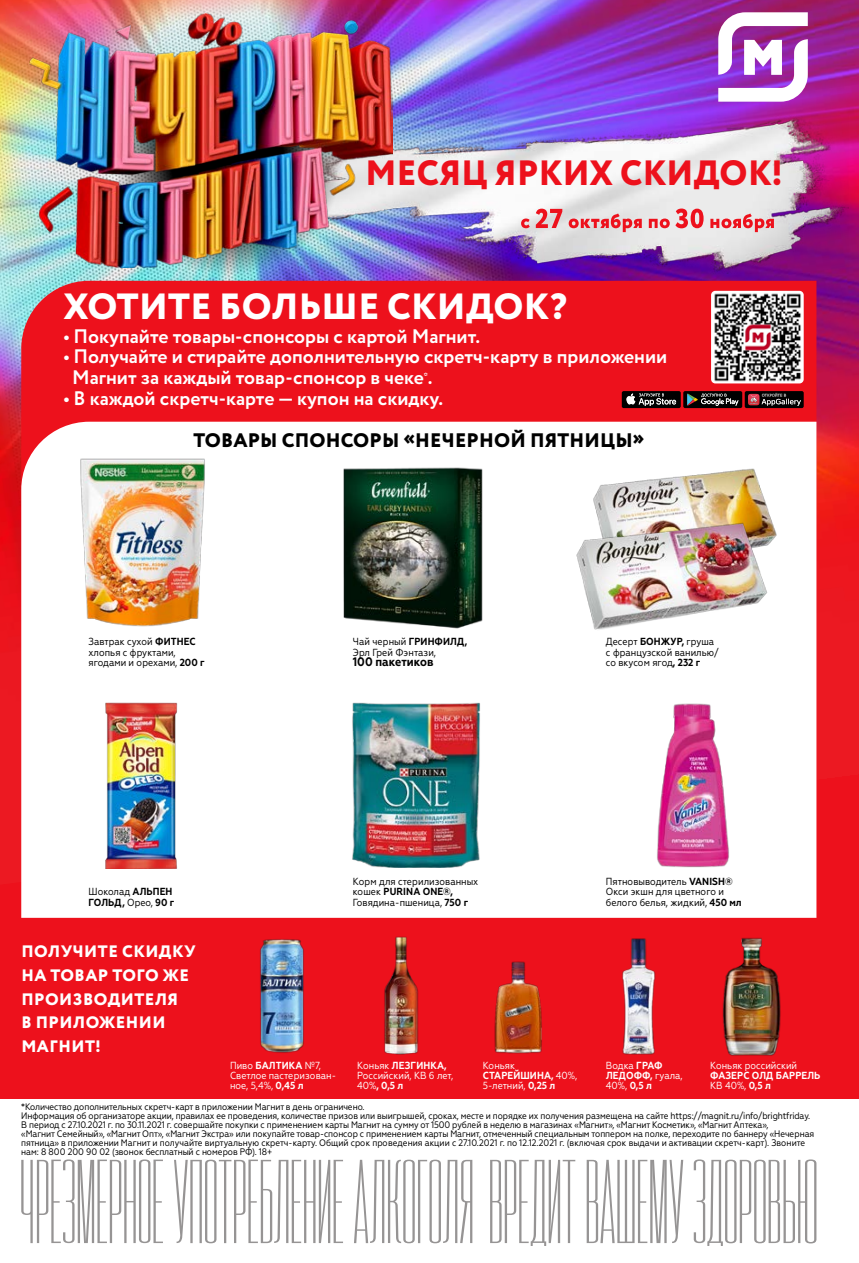
<style>
.page{position:relative;width:859px;height:1263px;background:#ed111c}
.page>*{position:absolute;margin:0;border:0;box-sizing:border-box;transform-origin:0 0}
.t1{font:800 36.45px "Circe";letter-spacing:.01em;color:#fff}
.t2{font:800 35.1px "Circe";letter-spacing:.01em;color:#ed111c}
.t3{font:700 19.65px/20.5px "Circe";color:#fff}
.t4{font:800 19.65px "Circe";letter-spacing:.01em;color:#000}
.t5{font:800 16.65px/23.5px "Circe";letter-spacing:.03em;color:#fff}
.t6{font:700 12.3px "Geometria Narrow";color:#000}
.t7{font:10.2px/10.2px "Geometria Narrow";color:#000}
.t8{font:10.2px/10.2px "Geometria Narrow";color:#fff}
.t9{font:700 10.2px/10.2px "Geometria Narrow";color:#000}
.t10{font:700 10.2px/10.2px "Geometria Narrow";letter-spacing:.01em;color:#fff}
.t11{font:9.45px/9px "Geometria Narrow";letter-spacing:-.01em;color:#000}
.t12{font:700 7.65px "Circe";color:#fff}
.s1{font-weight:700}
.s2{font-weight:400}
</style>
<div class="page">
<img style="left:0;top:0;width:859px;height:885px">
<div style="left:0;top:1099px;width:859px;height:164px;background:#fff"></div>
<svg style="left:21px;top:1159px;width:795px;height:87px"></svg>
<svg style="left:718px;top:12px;width:90px;height:90px"></svg>
<img style="left:288px;top:116px;width:560px;height:158px">
<svg style="left:521px;top:209px;width:253px;height:23px"></svg>
<svg style="left:98px;top:32px;width:258px;height:257px"></svg>
<img style="left:30px;top:13px;width:362px;height:254px">
<svg style="left:21px;top:281px;width:795px;height:141px"></svg>
<div style="left:21px;top:422px;width:795px;height:496px;background:#fff"></div>
<img style="left:711px;top:291px;width:93px;height:92px">
<div style="left:683px;top:391px;width:59px;height:17px;background:#000;border-radius:2px"></div>
<svg style="left:687px;top:394px;width:51px;height:12px"></svg>
<div style="left:745px;top:391px;width:59px;height:17px;background:#000;border-radius:2px"></div>
<svg style="left:748px;top:393px;width:53px;height:13px"></svg>
<div style="left:622px;top:391px;width:59px;height:17px;background:#000;border-radius:2px"></div>
<svg style="left:626px;top:393px;width:50px;height:13px"></svg>
<img style="left:589px;top:452px;width:189px;height:161px">
<img style="left:573px;top:476px;width:197px;height:160px">
<img style="left:57px;top:456px;width:171px;height:171px">
<img style="left:334px;top:702px;width:165px;height:165px">
<img style="left:325px;top:456px;width:178px;height:178px">
<img style="left:622px;top:938px;width:34px;height:117px">
<img style="left:722px;top:937px;width:59px;height:119px">
<img style="left:610px;top:702px;width:166px;height:166px">
<img style="left:260px;top:936px;width:159px;height:118px">
<img style="left:58px;top:702px;width:166px;height:166px">
<img style="left:494px;top:961px;width:48px;height:93px">
<h2 class="t2" style="left:365px;top:149px;width:418px">МЕСЯЦ ЯРКИХ СКИДОК!</h2>
<h1 class="t1" style="left:64px;top:282px;width:504px">ХОТИТЕ БОЛЬШЕ СКИДОК?</h1>
<h3 class="t3" style="left:64px;top:327px;width:418px">• Покупайте товары-спонсоры с картой Магнит.</h3>
<h3 class="t3" style="left:72px;top:347px;width:597px;text-indent:-8px">• Получайте и стирайте дополнительную скретч-карту в приложении<br>Магнит за каждый товар-спонсор в чеке .</h3>
<p class="t12" style="left:424px;top:370px;width:6px">*</p>
<h3 class="t3" style="left:64px;top:389px;width:381px">• В каждой скретч-карте — купон на скидку.</h3>
<h3 class="t4" style="left:193px;top:426px;width:452px">ТОВАРЫ СПОНСОРЫ «НЕЧЕРНОЙ ПЯТНИЦЫ»</h3>
<p class="t7" style="left:353px;top:637px;width:116px">Чай черный <span class="s1">ГРИНФИЛД,<br></span>Эрл Грей Фэнтази,</p>
<h3 class="t6" style="left:353px;top:654px;width:82px">100 пакетиков</h3>
<p class="t7" style="left:89px;top:637px;width:118px">Завтрак сухой <span class="s1">ФИТНЕС </span>хлопья с фруктами, ягодами и орехами, <span class="s1">200 г</span></p>
<p class="t7" style="left:606px;top:637px;width:114px">Десерт <span class="s1">БОНЖУР,</span> груша с французской ванилью/ со вкусом ягод<span class="s1">, 232 г</span></p>
<p class="t9" style="left:89px;top:887px;width:87px"><span class="s2">Шоколад</span> АЛЬПЕН<br>ГОЛЬД, <span class="s2">Орео,</span> 90 г</p>
<h3 class="t5" style="left:21px;top:941px;width:176px">ПОЛУЧИТЕ СКИДКУ<br>НА ТОВАР ТОГО ЖЕ<br>ПРОИЗВОДИТЕЛЯ<br>В ПРИЛОЖЕНИИ<br>МАГНИТ!</h3>
<p class="t7" style="left:353px;top:876px;width:127px">Корм для стерилизованных кошек <span class="s1">PURINA ONE®,<br></span>Говядина-пшеница, <span class="s1">750 г</span></p>
<p class="t7" style="left:606px;top:876px;width:137px">Пятновыводитель <span class="s1">VANISH®<br></span>Окси экшн для цветного и белого белья, жидкий, <span class="s1">450 мл</span></p>
<p class="t8" style="left:230px;top:1060px;width:108px">Пиво <span class="s1">БАЛТИКА</span> №7,<br>Светлое пастеризован&shy;ное, 5,4%, <span class="s1">0,45 л</span></p>
<p class="t8" style="left:357px;top:1060px;width:98px">Коньяк <span class="s1">ЛЕЗГИНКА,<br></span>Российский, КВ 6 лет,<br>40%<span class="s1">, 0,5 л</span></p>
<p class="t8" style="left:483px;top:1060px;width:96px">Коньяк<br><span class="s1">СТАРЕЙШИНА,</span> 40%,<br>5-летний, <span class="s1">0,25 л</span></p>
<p class="t8" style="left:606px;top:1060px;width:78px">Водка <span class="s1">ГРАФ<br>ЛЕДОФФ,</span> гуала,<br>40%, <span class="s1">0,5 л</span></p>
<p class="t8" style="left:710px;top:1060px;width:89px">Коньяк российский</p>
<p class="t10" style="left:710px;top:1070px;width:112px">ФАЗЕРС ОЛД БАРРЕЛЬ<br><span class="s2">КВ 40%,</span> 0,5 л</p>
<p class="t11" style="left:21px;top:1102px;width:795px">*Количество дополнительных скретч-карт в приложении Магнит в день ограничено.<br>Информация об организаторе акции, правилах ее проведения, количестве призов или выигрышей, сроках, месте и порядке их получения размещена на сайте https://magnit.ru/info/brightfriday.<br>В период с 27.10.2021 г. по 30.11.2021 г. совершайте покупки с применением карты Магнит на сумму от 1500 рублей в неделю в магазинах «Магнит», «Магнит Косметик», «Магнит Аптека»,<br>«Магнит Семейный», «Магнит Опт», «Магнит Экстра» или покупайте товар-спонсор с применением карты Магнит, отмеченный специальным топпером на полке, переходите по баннеру «Нечерная пятница» в приложении Магнит и получайте виртуальную скретч-карту. Общий срок проведения акции с 27.10.2021 г. по 12.12.2021 г. (включая срок выдачи и активации скретч-карт). Звоните нам: 8 800 200 90 02 (звонок бесплатный с номеров РФ). 18+</p>
</div>
